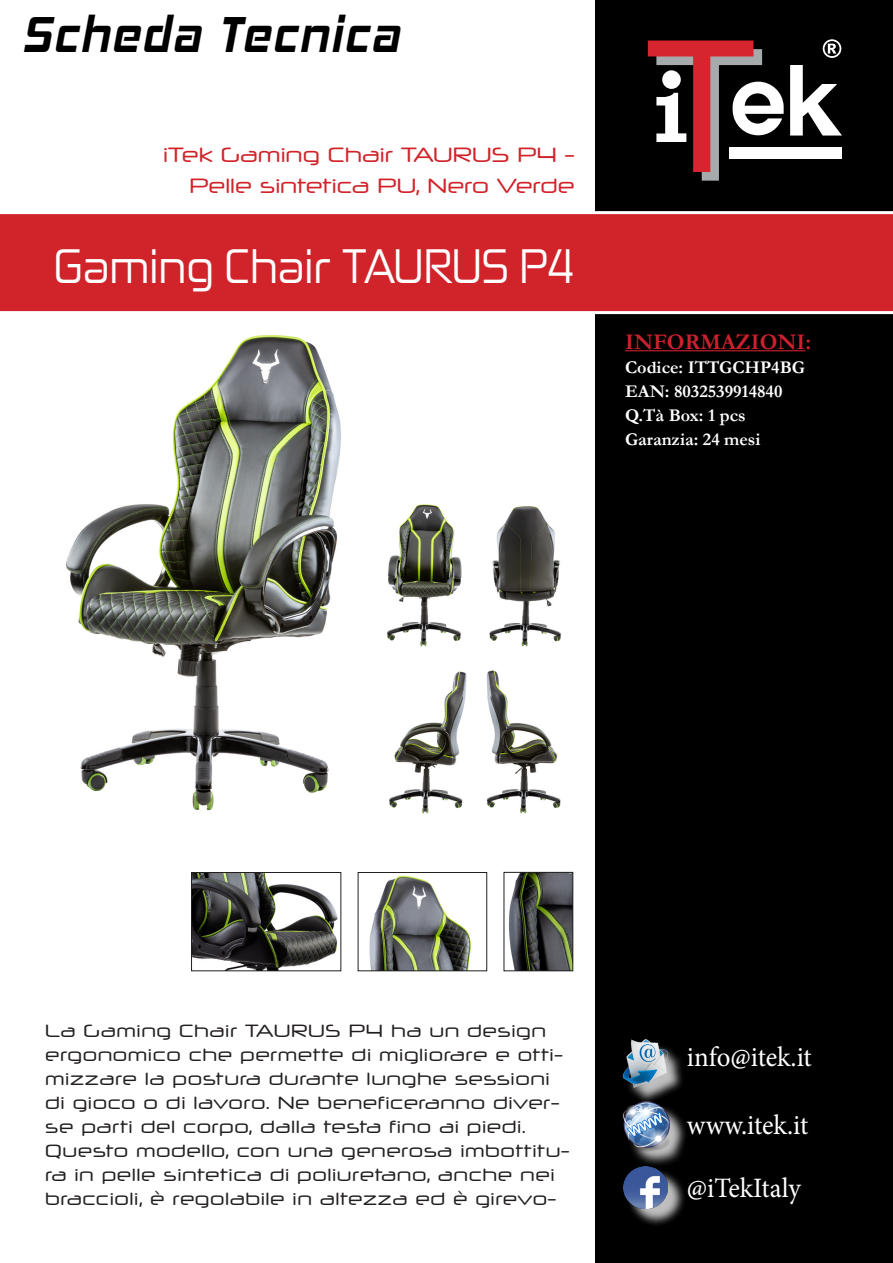
<style>
.page{position:relative;width:893px;height:1263px;background:#fff}
.page>*{position:absolute;margin:0;border:0;box-sizing:border-box;transform-origin:0 0}
.t1{font:italic 700 50.85px "Hemi Head Rg";letter-spacing:.05em;color:#000;scale:.88 1}
.t2{font:45px "Zekton Rg";color:#fff}
.t3{font:28.05px "Minion Pro";letter-spacing:-.005em;color:#fff;scale:.96 1}
.t4{font:700 22.5px "Garamond";color:#cd202e}
.t5{font:21px/31.5px "Neuropol X Rg";color:#d1232a;text-align:right}
.t6{font:18px/24px "Neuropol X Rg";letter-spacing:.03em;color:#231f20}
.t7{font:700 18px/24px "Garamond";color:#fff}
</style>
<div class="page">
<div style="left:595px;top:0;width:298px;height:1263px;background:#000"></div>
<div style="left:0;top:211px;width:893px;height:103px;background:#d1232a"></div>
<div style="left:730px;top:148px;width:112px;height:11px;background:#fff"></div>
<svg style="left:790px;top:65px;width:52px;height:71px"></svg>
<svg style="left:823px;top:39px;width:18px;height:19px"></svg>
<svg style="left:648px;top:41px;width:136px;height:140px"></svg>
<hr style="left:625px;top:350px;width:180px;height:1px;background:#cd202e">
<div style="left:626px;top:1169px;width:60px;height:58px;background:#fff;opacity:.75"></div>
<img style="left:624px;top:1169px;width:44px;height:39px">
<div style="left:626px;top:1104px;width:61px;height:65px;background:#fff;opacity:.75"></div>
<img style="left:622px;top:1105px;width:51px;height:47px">
<div style="left:626px;top:1043px;width:60px;height:62px;background:#fff;opacity:.75"></div>
<img style="left:622px;top:1039px;width:51px;height:48px">
<img style="left:66px;top:335px;width:275px;height:476px">
<img style="left:387px;top:504px;width:75px;height:143px">
<img style="left:389px;top:671px;width:78px;height:143px">
<img style="left:508px;top:874px;width:63px;height:95px">
<div style="left:504px;top:872px;width:69px;height:99px;border:1px solid #231f20"></div>
<img style="left:369px;top:875px;width:102px;height:94px">
<div style="left:358px;top:872px;width:129px;height:99px;border:1px solid #231f20"></div>
<img style="left:193px;top:874px;width:145px;height:95px">
<div style="left:191px;top:872px;width:150px;height:99px;border:1px solid #231f20"></div>
<img style="left:486px;top:670px;width:75px;height:144px">
<img style="left:489px;top:506px;width:72px;height:141px">
<p class="t1" style="left:22px;top:4px;width:430px">Scheda Tecnica</p>
<p class="t5" style="left:163px;top:138px;width:413px">iTek Gaming Chair TAURUS P4 -<br>Pelle sintetica PU, Nero Verde</p>
<p class="t2" style="left:54px;top:238px;width:521px">Gaming Chair TAURUS P4</p>
<p class="t4" style="left:625px;top:327px;width:188px">INFORMAZIONI:</p>
<p class="t7" style="left:625px;top:355px;width:181px">Codice: ITTGCHP4BG</p>
<p class="t7" style="left:625px;top:379px;width:159px">EAN: 8032539914840<br>Q.Tà Box: 1 pcs<br>Garanzia: 24 mesi</p>
<p class="t6" style="left:45px;top:1018px;width:526px">La Gaming Chair TAURUS P4 ha un design ergonomico che permette di migliorare e otti&shy;mizzare la postura durante lunghe sessioni di gioco o di lavoro. Ne beneficeranno diver&shy;se parti del corpo, dalla testa fino ai piedi.<br>Questo modello, con una generosa imbottitu&shy;ra in pelle sintetica di poliuretano, anche nei braccioli, è regolabile in altezza ed è girevo-</p>
<p class="t3" style="left:687px;top:1038px;width:132px">info@itek.it</p>
<p class="t3" style="left:687px;top:1106px;width:128px">www.itek.it</p>
<p class="t3" style="left:687px;top:1170px;width:120px">@iTekItaly</p>
</div>
